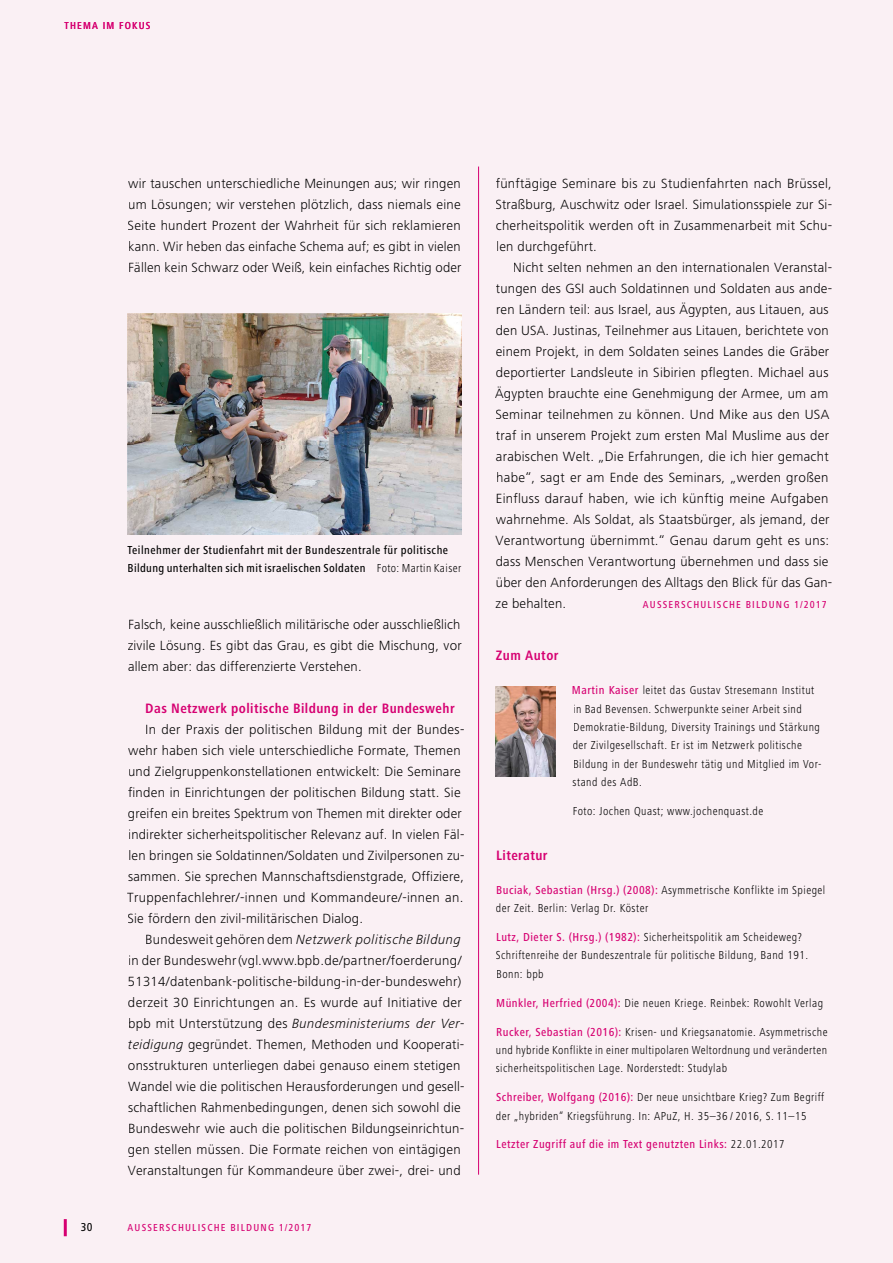
<style>
.page{position:relative;width:893px;height:1263px;background:#faf0f4}
.page>*{position:absolute;margin:0;border:0;box-sizing:border-box;transform-origin:0 0}
.t1{font:700 condensed 14.1px "Frutiger Next";letter-spacing:.03em;color:#d60071}
.t2{font:300 13.8px/21px "Frutiger Next";letter-spacing:.015em;color:#000;text-align:justify}
.t3{font:300 condensed 12px/18.3px "Frutiger Next";letter-spacing:.04em;color:#000}
.t4{font:500 condensed 12px/18.3px "Frutiger Next";letter-spacing:.04em;color:#000}
.t5{font:500 condensed 12px "Frutiger Next";letter-spacing:.04em;color:#d60071}
.t6{font:500 condensed 10.5px "Frutiger Next";letter-spacing:.115em;color:#d60071}
.s1{font-weight:300}
.s2{font-style:italic}
.s3{font-weight:500;color:#d60071}
.s4{font-weight:300;color:#000}
</style>
<div class="page">
<hr style="left:64px;top:1219px;width:3px;height:17px;background:#d60071">
<img style="left:495px;top:686px;width:60px;height:90px">
<hr style="left:478px;top:167px;width:1px;height:1008px;background:#d60071">
<img style="left:128px;top:314px;width:333px;height:220px">
<p class="t6" style="left:64px;top:20px;width:88px">THEMA IM FOKUS</p>
<p class="t2" style="left:128px;top:172px;width:335px">wir tauschen unterschiedliche Meinungen aus; wir ringen um Lösungen; wir verstehen plötzlich, dass niemals eine Seite hundert Prozent der Wahrheit für sich reklamieren kann. Wir heben das einfache Schema auf; es gibt in vielen Fällen kein Schwarz oder Weiß, kein einfaches Richtig oder</p>
<p class="t4" style="left:128px;top:541px;width:335px">Teilnehmer der Studienfahrt mit der Bundeszentrale für politische<br>Bildung unterhalten sich mit israelischen Soldaten <span class="s1">Foto: Martin Kaiser</span></p>
<p class="t2" style="left:128px;top:613px;width:335px">Falsch, keine ausschließlich militärische oder ausschließlich zivile Lösung. Es gibt das Grau, es gibt die Mischung, vor allem aber: das differenzierte Verstehen.</p>
<p class="t1" style="left:145px;top:700px;width:311px">Das Netzwerk politische Bildung in der Bundeswehr</p>
<p class="t2" style="left:127px;top:718px;width:339px;text-align:left;text-indent:18px">In der Praxis der politischen Bildung mit der Bundes&shy;wehr haben sich viele unterschiedliche Formate, Themen und Zielgruppenkonstellationen entwickelt: Die Seminare finden in Einrichtungen der politischen Bildung statt. Sie greifen ein breites Spektrum von Themen mit direkter oder indirekter sicherheitspolitischer Relevanz auf. In vielen Fäl&shy;len bringen sie Soldatinnen/Soldaten und Zivilpersonen zu&shy;sammen. Sie sprechen Mannschaftsdienstgrade, Offiziere, Truppenfachlehrer/-innen und Kommandeure/-innen an.<br>Sie fördern den zivil-militärischen Dialog.</p>
<p class="t2" style="left:128px;top:928px;width:338px;text-align:left;text-indent:17px">Bundesweit gehören dem <span class="s2">Netzwerk politische Bildung </span>in der Bundeswehr (vgl. www.bpb.de/partner/ foerderung/ 51314/datenbank-politische-bildung-in-der-bundeswehr) derzeit 30 Einrichtungen an. Es wurde auf Initiative der bpb mit Unterstützung des <span class="s2">Bundesministeriums der Ver&shy;teidigung</span> gegründet. Themen, Methoden und Kooperati&shy;onsstrukturen unterliegen dabei genauso einem stetigen Wandel wie die politischen Herausforderungen und gesell&shy;schaftlichen Rahmenbedingungen, denen sich sowohl die Bundeswehr wie auch die politischen Bildungseinrichtun&shy;gen stellen müssen. Die Formate reichen von eintägigen Veranstaltungen für Kommandeure über zwei-, drei- und</p>
<p class="t4" style="left:81px;top:1218px;width:13px">30</p>
<p class="t6" style="left:128px;top:1222px;width:186px">AUSSERSCHULISCHE BILDUNG 1/2017</p>
<p class="t2" style="left:495px;top:172px;width:338px">fünftägige Seminare bis zu Studienfahrten nach Brüssel, Straßburg, Auschwitz oder Israel. Simulationsspiele zur Si&shy;cherheitspolitik werden oft in Zusammenarbeit mit Schu&shy;len durchgeführt.</p>
<p class="t2" style="left:495px;top:256px;width:339px;text-align:left;text-indent:18px">Nicht selten nehmen an den internationalen Veranstal&shy;tungen des GSI auch Soldatinnen und Soldaten aus ande&shy;ren Ländern teil: aus Israel, aus Ägypten, aus Litauen, aus den USA. Justinas, Teilnehmer aus Litauen, berichtete von einem Projekt, in dem Soldaten seines Landes die Gräber deportierter Landsleute in Sibirien pflegten. Michael aus Ägypten brauchte eine Genehmigung der Armee, um am Seminar teilnehmen zu können. Und Mike aus den USA traf in unserem Projekt zum ersten Mal Muslime aus der arabischen Welt. „Die Erfahrungen, die ich hier gemacht habe“, sagt er am Ende des Seminars, „werden großen Einfluss darauf haben, wie ich künftig meine Aufgaben wahrnehme. Als Soldat, als Staatsbürger, als jemand, der Verantwortung übernimmt.“ Genau darum geht es uns: dass Menschen Verantwortung übernehmen und dass sie über den Anforderungen des Alltags den Blick für das Gan&shy;ze behalten.</p>
<p class="t6" style="left:643px;top:598px;width:186px">AUSSERSCHULISCHE BILDUNG 1/2017</p>
<p class="t1" style="left:496px;top:647px;width:64px">Zum Autor</p>
<p class="t3" style="left:572px;top:681px;width:251px"><span class="s3">Martin Kaiser</span> leitet das Gustav Stresemann Institut in Bad Bevensen. Schwerpunkte seiner Arbeit sind Demokratie-Bildung, Diversity Trainings und Stärkung der Zivilgesellschaft. Er ist im Netzwerk politische Bildung in der Bundeswehr tätig und Mitglied im Vor&shy;stand des AdB.</p>
<p class="t3" style="left:573px;top:802px;width:192px">Foto: Jochen Quast; www.jochenquast.de</p>
<p class="t1" style="left:496px;top:847px;width:53px">Literatur</p>
<p class="t3" style="left:496px;top:881px;width:331px"><span class="s3">Buciak, Sebastian (Hrsg.) (2008):</span> Asymmetrische Konflikte im Spiegel der Zeit. Berlin: Verlag Dr. Köster</p>
<p class="t3" style="left:496px;top:928px;width:314px"><span class="s3">Lutz, Dieter S. (Hrsg.) (1982):</span> Sicherheitspolitik am Scheideweg?<br>Schriftenreihe der Bundeszentrale für politische Bildung, Band 191.<br>Bonn: bpb</p>
<p class="t3" style="left:496px;top:993px;width:328px"><span class="s3">Münkler, Herfried (2004):</span> Die neuen Kriege. Reinbek: Rowohlt Verlag</p>
<p class="t3" style="left:496px;top:1022px;width:333px;text-align:justify"><span class="s3">Rucker, Sebastian (2016):</span> Krisen- und Kriegsanatomie. Asymmetrische und hybride Konflikte in einer multipolaren Weltordnung und veränderten sicherheitspolitischen Lage. Norderstedt: Studylab</p>
<p class="t3" style="left:496px;top:1088px;width:330px"><span class="s3">Schreiber, Wolfgang (2016):</span> Der neue unsichtbare Krieg? Zum Begriff der „hybriden“ Kriegsführung. In: APuZ, H. 35–36 / 2016, S. 11–15</p>
<p class="t5" style="left:496px;top:1138px;width:290px">Letzter Zugriff auf die im Text genutzten Links: <span class="s4">22.01.2017</span></p>
</div>
